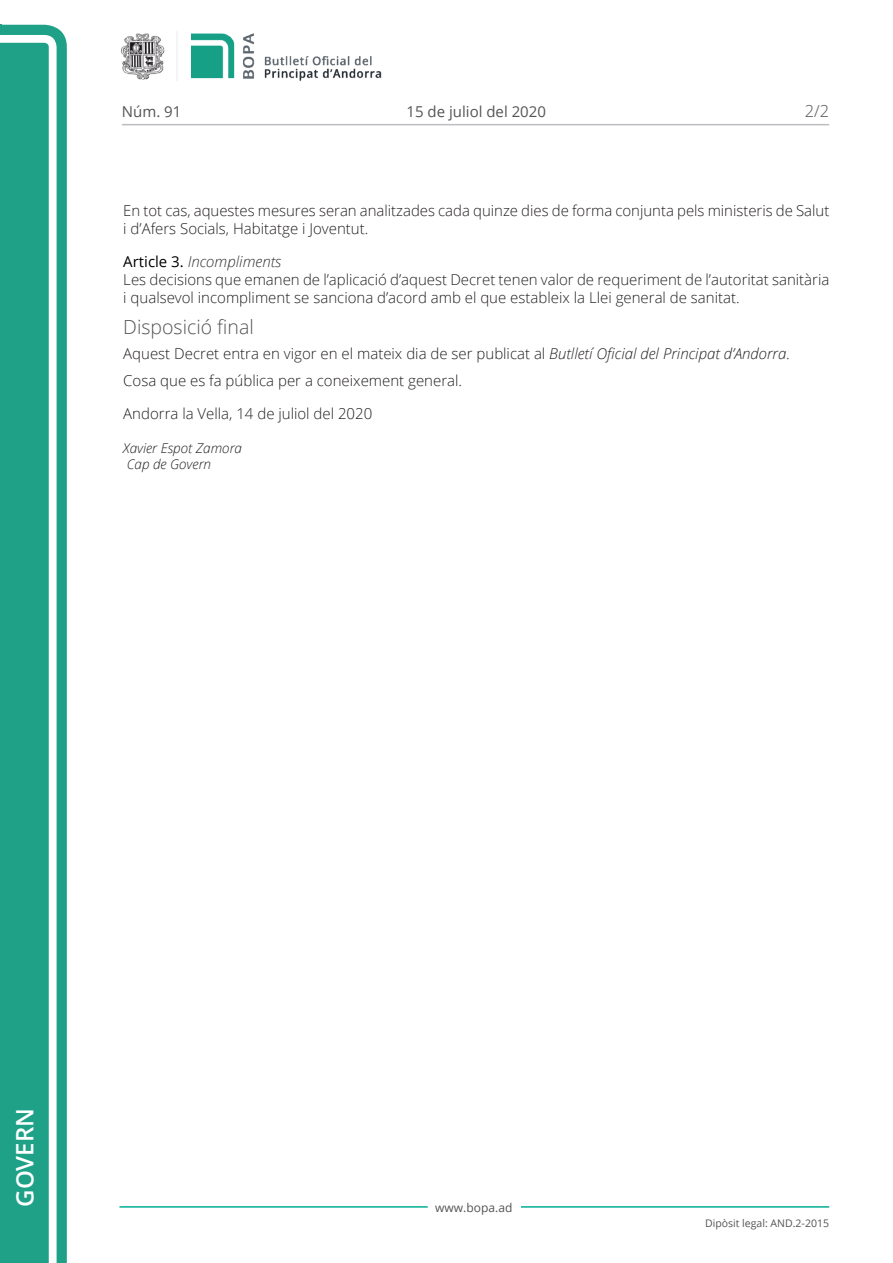
<style>
.page{position:relative;width:893px;height:1263px;background:#fff}
.page>*{position:absolute;margin:0;border:0;box-sizing:border-box;transform-origin:0 0}
.t1{font:600 24px "Open Sans";color:#fff}
.Titol_5{font:300 19.5px "Open Sans";color:#545454}
.t2{font:300 16.5px "Open Sans";color:#545454}
.Body_text{font:300 15px/18px "Open Sans";color:#231f20}
.Data{font:300 15px "Open Sans";color:#231f20}
.t3{font:15px "Open Sans";color:#545454}
.Titol_7{font:italic 300 15px "Open Sans";color:#303030}
.signatura{font:italic 300 13.5px/16.5px "Open Sans";color:#231f20}
.t4{font:12px "Open Sans";color:#545454}
.t5{font:10.5px "Open Sans";color:#545454}
.s1{font-weight:400;font-style:normal;color:#000}
.s2{font-style:italic}
</style>
<div class="page">
<svg style="left:0;top:25px;width:67px;height:1238px;fill:#1ea187"></svg>
<div style="left:0;top:43px;width:49px;height:1220px;background:#1ea187"></div>
<img style="left:122px;top:32px;width:260px;height:49px">
<hr style="left:119px;top:1206px;width:309px;height:2px;background:#00ae91">
<hr style="left:521px;top:1206px;width:308px;height:2px;background:#00ae91">
<hr style="left:122px;top:124px;width:707px;height:1px;background:#bcbdc0">
<p class="t3" style="left:122px;top:102px;width:61px">Núm. 91</p>
<p class="t3" style="left:406px;top:102px;width:141px">15 de juliol del 2020</p>
<p class="t2" style="left:805px;top:100px;width:26px">2/2</p>
<p class="Body_text" style="left:123px;top:201px;width:707px">En tot cas, aquestes mesures seran analitzades cada quinze dies de forma conjunta pels ministeris de Salut i d’Afers Socials, Habitatge i Joventut.</p>
<p class="Titol_7" style="left:123px;top:252px;width:159px"><span class="s1">Article 3.</span> Incompliments</p>
<p class="Body_text" style="left:123px;top:270px;width:708px">Les decisions que emanen de l’aplicació d’aquest Decret tenen valor de requeriment de l’autoritat sanitària i qualsevol incompliment se sanciona d’acord amb el que estableix la Llei general de sanitat.</p>
<p class="Titol_5" style="left:123px;top:314px;width:132px">Disposició final</p>
<p class="Body_text" style="left:123px;top:344px;width:668px">Aquest Decret entra en vigor en el mateix dia de ser publicat al <span class="s2">Butlletí Oficial del Principat d’Andorra</span>.</p>
<p class="Body_text" style="left:123px;top:371px;width:340px">Cosa que es fa pública per a coneixement general.</p>
<p class="Data" style="left:123px;top:404px;width:250px">Andorra la Vella, 14 de juliol del 2020</p>
<p class="signatura" style="left:123px;top:439px;width:120px">Xavier Espot Zamora<br>Cap de Govern</p>
<h1 class="t1" style="left:8px;top:1207px;width:100px;rotate:-90deg">Govern</h1>
<p class="t4" style="left:435px;top:1199px;width:79px">www.bopa.ad</p>
<p class="t5" style="left:705px;top:1216px;width:125px">Dipòsit legal: AND.2-2015</p>
</div>
